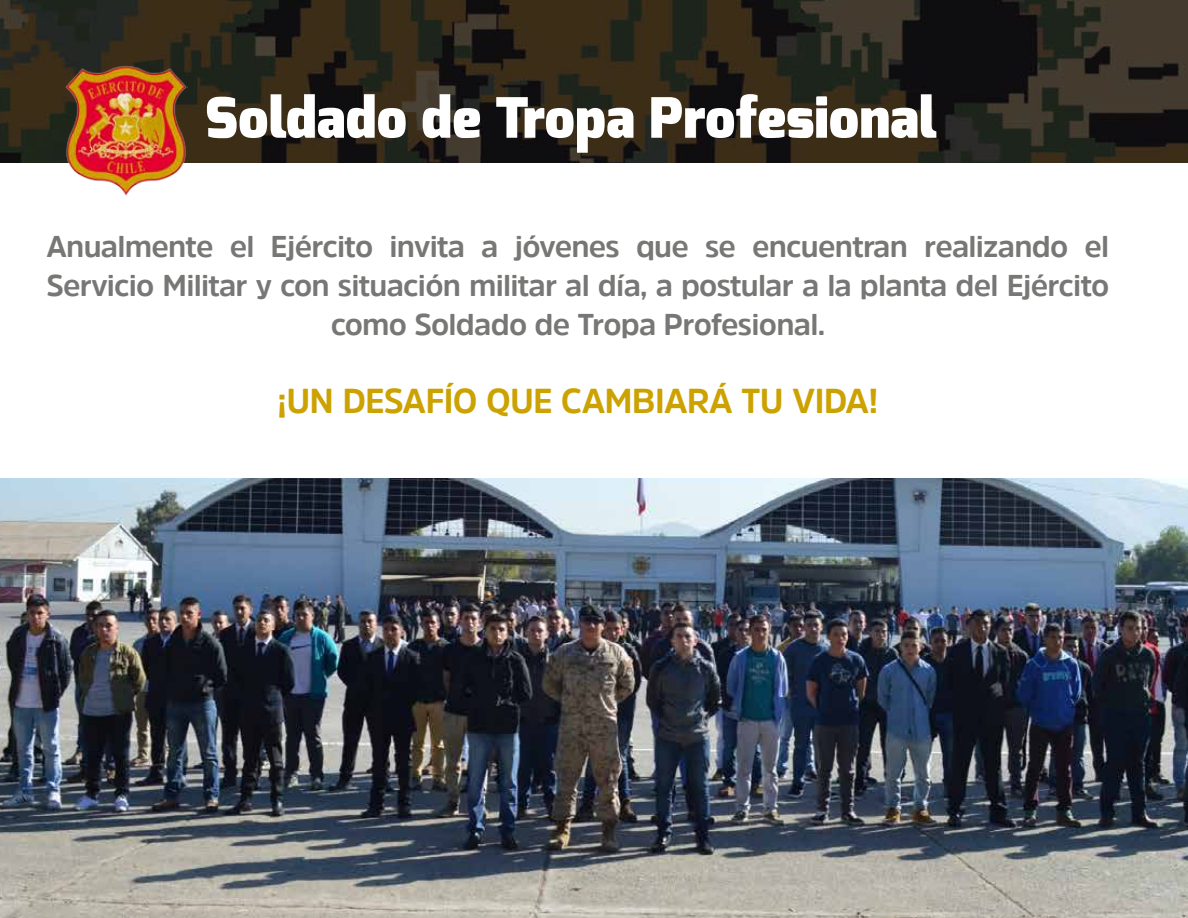
<style>
.page{position:relative;width:1188px;height:918px;background:#fff}
.page>*{position:absolute;margin:0;border:0;box-sizing:border-box;transform-origin:0 0}
.t1{font:900 55.5px "Exo";color:#fff}
.t2{font:700 34.5px "Amsi Pro";letter-spacing:-.025em;color:#cca201}
.t3{font:700 30px/39px "Amsi Pro";letter-spacing:-.025em;color:#777776;text-align:center}
</style>
<div class="page">
<svg style="left:0;top:0;width:1188px;height:163px;background:#2b251a"></svg>
<img style="left:0;top:478px;width:1188px;height:440px">
<img style="left:65px;top:63px;width:123px;height:133px">
<h1 class="t1" style="left:205px;top:82px;width:734px">Soldado de Tropa Profesional</h1>
<p class="t3" style="left:46px;top:227px;width:1064px">Anualmente el Ejército invita a jóvenes que se encuentran realizando el<br>Servicio Militar y con situación militar al día, a postular a la planta del Ejército como Soldado de Tropa Profesional.</p>
<p class="t2" style="left:277px;top:377px;width:604px">¡UN DESAFÍO QUE CAMBIARÁ TU VIDA!</p>
</div>
